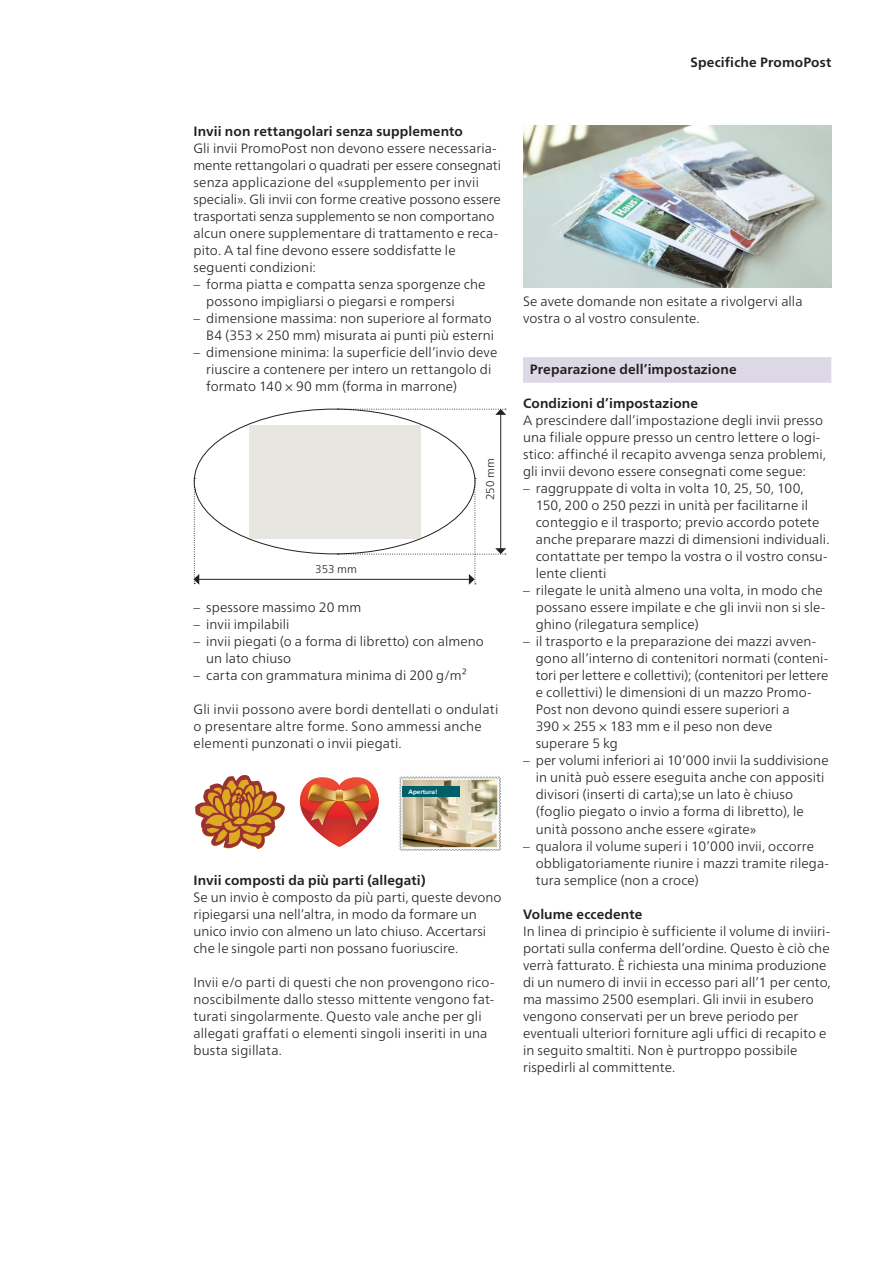
<style>
.page{position:relative;width:893px;height:1263px;background:#fff}
.page>*{position:absolute;margin:0;border:0;box-sizing:border-box;transform-origin:0 0}
.t1{font:300 13.5px/17px "Frutiger Neue LT Pro";letter-spacing:.005em;color:#231f20}
.t2{font:700 13.5px "Frutiger Neue LT Pro";letter-spacing:.01em;color:#231f20}
.t3{font:300 11.25px "Frutiger Neue LT Pro";letter-spacing:.005em;color:#231f20}
.t4{font:700 6.3px "Frutiger";color:#fff}
</style>
<div class="page">
<hr style="left:198px;top:579px;width:272px;height:1px;background:#231f20">
<div style="left:249px;top:425px;width:172px;height:113px;background:#e7e6e0"></div>
<svg style="left:193px;top:478px;width:6px;height:107px"></svg>
<hr style="left:500px;top:414px;width:1px;height:135px;background:#231f20">
<svg style="left:337px;top:409px;width:169px;height:6px"></svg>
<svg style="left:337px;top:478px;width:169px;height:107px"></svg>
<svg style="left:195px;top:775px;width:90px;height:74px"></svg>
<svg style="left:299px;top:777px;width:80px;height:70px"></svg>
<img style="left:399px;top:776px;width:102px;height:75px">
<div style="left:403px;top:786px;width:57px;height:11px;background:#00606a"></div>
<div style="left:523px;top:357px;width:308px;height:26px;background:#dcd8e6"></div>
<img style="left:523px;top:126px;width:308px;height:162px">
<p class="t2" style="left:691px;top:54px;width:142px">Specifiche PromoPost</p>
<h3 class="t2" style="left:193px;top:123px;width:271px">Invii non rettangolari senza supplemento</h3>
<p class="t1" style="left:193px;top:140px;width:309px">Gli invii PromoPost non devono essere necessaria&shy;mente rettangolari o quadrati per essere consegnati senza applicazione del «supplemento per invii speciali». Gli invii con forme creative possono essere trasportati senza supplemento se non comportano alcun onere supplementare di trattamento e reca&shy;pito. A tal fine devono essere soddisfatte le seguenti condizioni:</p>
<p class="t1" style="left:206px;top:276px;width:281px;text-indent:-13px">– forma piatta e compatta senza sporgenze che possono impigliarsi o piegarsi e rompersi</p>
<p class="t1" style="left:193px;top:310px;width:302px;text-align:right">– dimensione massima: non superiore al formato<br>B4 (353 × 250 mm) misurata ai punti più esterni</p>
<p class="t1" style="left:206px;top:344px;width:293px;text-indent:-13px">– dimensione minima: la superficie dell’invio deve riuscire a contenere per intero un rettangolo di formato 140 × 90 mm (forma in marrone)</p>
<p class="t3" style="left:315px;top:562px;width:43px">353 mm</p>
<p class="t3" style="left:484px;top:500px;width:44px;rotate:-90deg">250 mm</p>
<p class="t1" style="left:193px;top:599px;width:169px">– spessore massimo 20 mm</p>
<p class="t1" style="left:193px;top:616px;width:98px">– invii impilabili</p>
<p class="t1" style="left:206px;top:633px;width:279px;text-indent:-13px">– invii piegati (o a forma di libretto) con almeno un lato chiuso</p>
<p class="t1" style="left:193px;top:667px;width:275px">– carta con grammatura minima di 200 g/m²</p>
<p class="t1" style="left:193px;top:701px;width:306px">Gli invii possono avere bordi dentellati o ondulati o presentare altre forme. Sono ammessi anche elementi punzonati o invii piegati.</p>
<p class="t4" style="left:408px;top:788px;width:50px">Eröffnungstage!</p>
<p class="t4" style="left:408px;top:788px;width:31px">Apertura!</p>
<h3 class="t2" style="left:193px;top:872px;width:234px">Invii composti da più parti (allegati)</h3>
<p class="t1" style="left:193px;top:888px;width:310px">Se un invio è composto da più parti, queste devono ripiegarsi una nell’altra, in modo da formare un unico invio con almeno un lato chiuso. Accertarsi che le singole parti non possano fuoriuscire.</p>
<p class="t1" style="left:193px;top:973px;width:302px">Invii e/o parti di questi che non provengono rico&shy;noscibilmente dallo stesso mittente vengono fat&shy;turati singolarmente. Questo vale anche per gli allegati graffati o elementi singoli inseriti in una busta sigillata.</p>
<p class="t1" style="left:523px;top:293px;width:281px">Se avete domande non esitate a rivolgervi alla vostra o al vostro consulente.</p>
<h2 class="t2" style="left:530px;top:361px;width:208px">Preparazione dell’impostazione</h2>
<h3 class="t2" style="left:523px;top:395px;width:176px">Condizioni d’impostazione</h3>
<p class="t1" style="left:523px;top:412px;width:304px">A prescindere dall’impostazione degli invii presso una filiale oppure presso un centro lettere o logi&shy;stico: affinché il recapito avvenga senza problemi, gli invii devono essere consegnati come segue:</p>
<p class="t1" style="left:536px;top:480px;width:295px;text-indent:-13px">– raggruppate di volta in volta 10, 25, 50, 100, 150, 200 o 250 pezzi in unità per facilitarne il conteggio e il trasporto; previo accordo potete anche preparare mazzi di dimensioni individuali. contattate per tempo la vostra o il vostro consu&shy;lente clienti</p>
<p class="t1" style="left:536px;top:582px;width:291px;text-indent:-13px">– rilegate le unità almeno una volta, in modo che possano essere impilate e che gli invii non si sle&shy;ghino (rilegatura semplice)</p>
<p class="t1" style="left:536px;top:633px;width:294px;text-indent:-13px">– il trasporto e la preparazione dei mazzi avven&shy;gono all’interno di contenitori normati (conteni&shy;tori per lettere e collettivi); (contenitori per lettere e collettivi) le dimensioni di un mazzo Promo-Post non devono quindi essere superiori a<br>390 × 255 × 183 mm e il peso non deve superare 5 kg</p>
<p class="t1" style="left:536px;top:752px;width:294px;text-indent:-13px">– per volumi inferiori ai 10’000 invii la suddivisione in unità può essere eseguita anche con appositi divisori (inserti di carta);se un lato è chiuso (foglio piegato o invio a forma di libretto), le unità possono anche essere «girate»</p>
<p class="t1" style="left:536px;top:837px;width:295px;text-indent:-13px">– qualora il volume superi i 10’000 invii, occorre obbligatoriamente riunire i mazzi tramite rilega&shy;tura semplice (non a croce)</p>
<h3 class="t2" style="left:523px;top:906px;width:121px">Volume eccedente</h3>
<p class="t1" style="left:523px;top:922px;width:309px">In linea di principio è sufficiente il volume di inviiri&shy;portati sulla conferma dell’ordine. Questo è ciò che verrà fatturato. È richiesta una minima produzione di un numero di invii in eccesso pari all’1 per cento, ma massimo 2500 esemplari. Gli invii in esubero vengono conservati per un breve periodo per eventuali ulteriori forniture agli uffici di recapito e in seguito smaltiti. Non è purtroppo possibile rispedirli al committente.</p>
</div>
